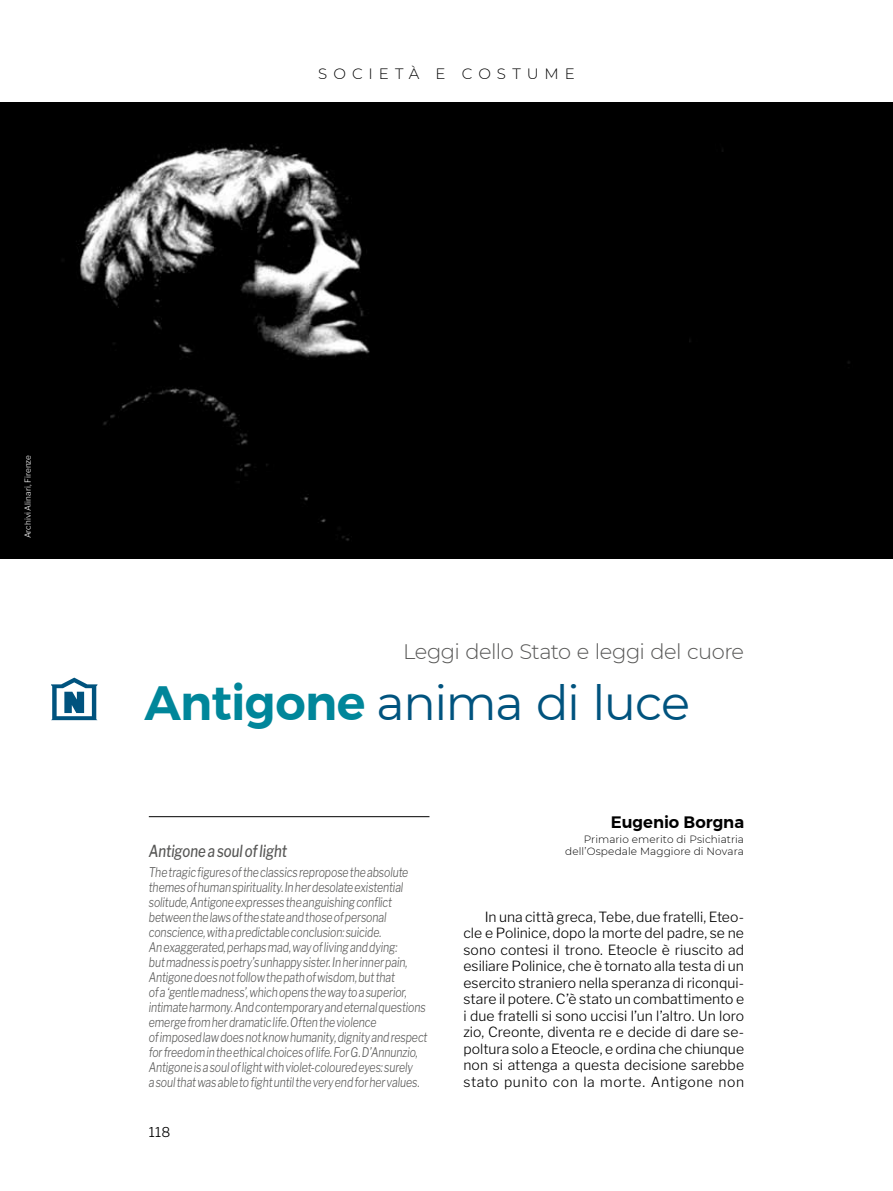
<style>
.page{position:relative;width:893px;height:1191px;background:#fff}
.page>*{position:absolute;margin:0;border:0;box-sizing:border-box;transform-origin:0 0}
.t1{font:48px "Montserrat";letter-spacing:-.03em;color:#00537e}
.t2{font:300 21px "Montserrat";letter-spacing:-.025em;color:#575756}
.t3{font:italic 500 16.5px "Libre Franklin";color:#575756;scale:.8 1}
.t4{font:600 16.5px "Gontserrat";color:#000}
.t5{font:300 15px "Montserrat";letter-spacing:.395em;color:#000}
.t6{font:300 13.95px/16.5px "Libre Franklin";letter-spacing:.025em;color:#000;text-align:justify}
.t7{font:300 13.5px "Libre Franklin";color:#000}
.t8{font:italic 300 13.2px/15px "Libre Franklin";letter-spacing:-.01em;color:#575756;scale:.8 1}
.t9{font:300 10.5px/12px "Montserrat";letter-spacing:.005em;color:#000;text-align:right}
.t10{font:300 8.25px "Libre Franklin";color:#fff}
.s1{font-family:"Gontserrat";font-weight:600;color:#00869a}
</style>
<div class="page">
<img style="left:0;top:102px;width:893px;height:456px">
<hr style="left:149px;top:816px;width:280px;height:1px;background:#000">
<svg style="left:51px;top:677px;width:46px;height:43px"></svg>
<p class="t5" style="left:318px;top:63px;width:258px">SOCIETÀ E COSTUME</p>
<p class="t10" style="left:23px;top:538px;width:85px;rotate:-90deg">Archivi Alinari, Firenze</p>
<h2 class="t2" style="left:403px;top:637px;width:343px">Leggi dello Stato e leggi del cuore</h2>
<h1 class="t1" style="left:145px;top:670px;width:547px"><span class="s1">Antigone</span> anima di luce</h1>
<p class="t3" style="left:149px;top:841px;width:174px">Antigone a soul of light</p>
<p class="t8" style="left:149px;top:864px;width:350px">The tragic figures of the classics repropose the absolute themes of human spirituality. In her desolate existential solitude, Antigone expresses the anguishing conflict between the laws of the state and those of personal conscience, with a predictable conclusion: suicide.<br>An exaggerated, perhaps mad, way of living and dying:<br>but madness is poetry’s unhappy sister. In her inner pain, Antigone does not follow the path of wisdom, but that<br>of a ‘gentle madness’, which opens the way to a superior, intimate harmony. And contemporary and eternal questions emerge from her dramatic life. Often the violence<br>of imposed law does not know humanity, dignity and respect for freedom in the ethical choices of life. For G. D’Annunzio, Antigone is a soul of light with violet-coloured eyes: surely<br>a soul that was able to fight until the very end for her values.</p>
<p class="t7" style="left:149px;top:1124px;width:23px">118</p>
<p class="t4" style="left:611px;top:809px;width:135px">Eugenio Borgna</p>
<p class="t9" style="left:565px;top:833px;width:180px">Primario emerito di Psichiatria dell’Ospedale Maggiore di Novara</p>
<p class="t6" style="left:463px;top:908px;width:282px;text-indent:21px">In una città greca, Tebe, due fratelli, Eteo&shy;cle e Polinice, dopo la morte del padre, se ne sono contesi il trono. Eteocle è riuscito ad esiliare Polinice, che è tornato alla testa di un esercito straniero nella speranza di riconqui&shy;stare il potere. C’è stato un combattimento e i due fratelli si sono uccisi l’un l’altro. Un loro zio, Creonte, diventa re e decide di dare se&shy;poltura solo a Eteocle, e ordina che chiunque non si attenga a questa decisione sarebbe stato punito con la morte. Antigone non</p>
</div>
